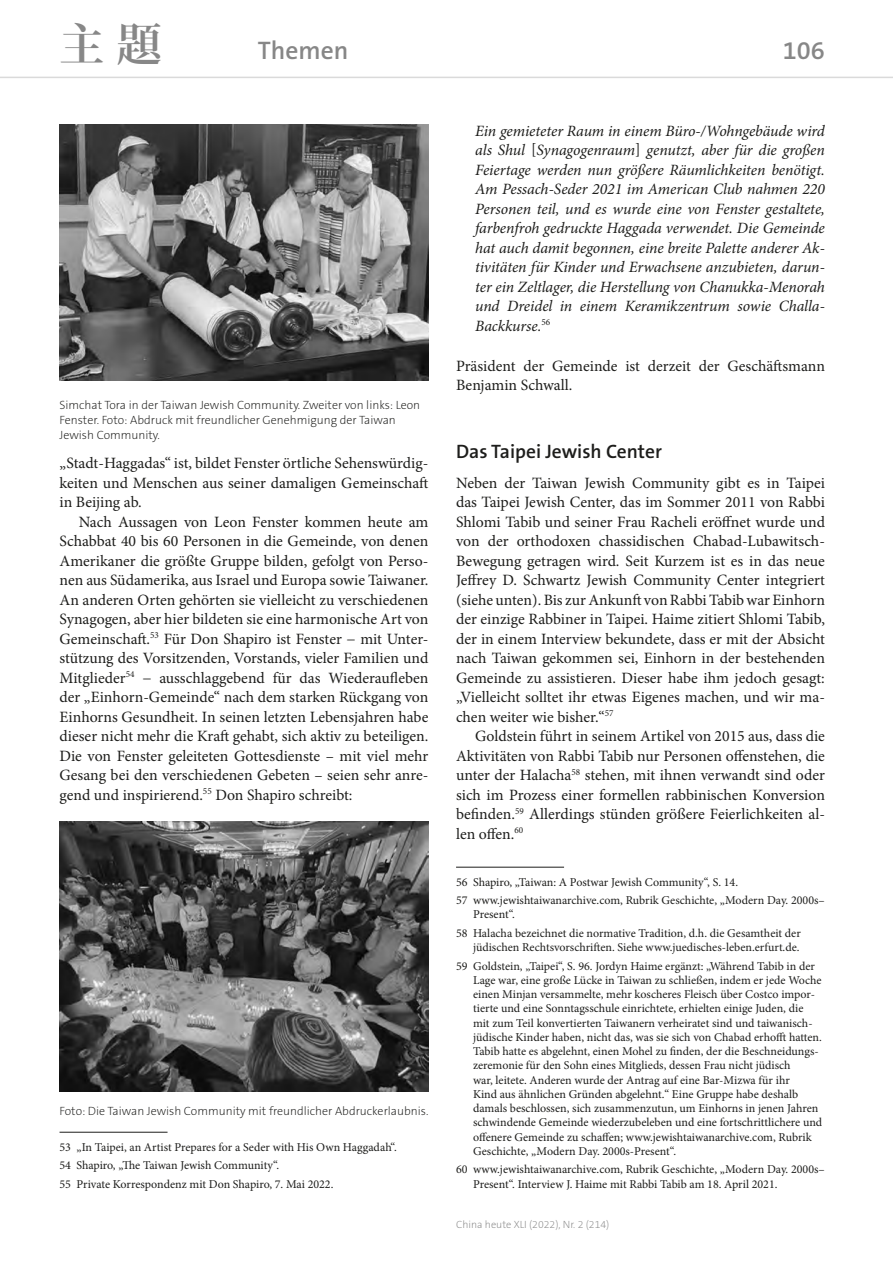
<style>
.page{position:relative;width:893px;height:1263px;background:#fff}
.page>*{position:absolute;margin:0;border:0;box-sizing:border-box;transform-origin:0 0}
.t1{font:700 45px "Koz Min Pr 6 N";color:#878787}
.t2{font:600 25.5px "The Sans B6";color:#878787}
.Überschrift_2{font:600 19.5px "The Sans B6";color:#1d1d1b}
.Grundtext_mit_Einzug{font:15.75px/19.5px "Minion Pro";color:#1d1d1b;text-align:justify}
.Grundtext_ohne_Einzu{font:15.75px/19.5px "Minion Pro";color:#1d1d1b;text-align:justify}
.Blockzitat{font:italic 15.75px/19.5px "Minion Pro";letter-spacing:-.005em;color:#1d1d1b;text-align:justify}
.Fußnoten{font:12px/14.2px "Minion Pro";color:#1d1d1b}
.Bildunterschrift{font:200 12px/15px "The Sans B2";color:#1d1d1b}
.t3{font:200 10.5px "The Sans B2";color:#878787}
.s1{font-style:normal}
</style>
<div class="page">
<hr style="left:0;top:77px;width:893px;height:1px;background:#dadada">
<hr style="left:60px;top:1132px;width:108px;height:1px;background:#1d1d1b">
<hr style="left:456px;top:867px;width:108px;height:1px;background:#1d1d1b">
<img style="left:60px;top:124px;width:368px;height:257px">
<img style="left:60px;top:822px;width:368px;height:269px">
<h1 class="t1" style="left:60px;top:19px;width:104px">主 題</h1>
<h2 class="t2" style="left:258px;top:37px;width:92px">Themen</h2>
<h2 class="t2" style="left:783px;top:37px;width:44px">106</h2>
<p class="Blockzitat" style="left:475px;top:121px;width:351px">Ein gemieteter Raum in einem Büro-/Wohngebäude wird als Shul <span class="s1">[</span>Synagogenraum<span class="s1">]</span> genutzt, aber für die großen Feiertage werden nun größere Räumlichkeiten benötigt.<br>Am Pessach-Seder 2021 im American Club nahmen 220<br>Personen teil, und es wurde eine von Fenster gestaltete, farbenfroh gedruckte Haggada verwendet. Die Gemeinde hat auch damit begonnen, eine breite Palette anderer Ak&shy;tivitäten für Kinder und Erwachsene anzubieten, darun&shy;ter ein Zeltlager, die Herstellung von Chanukka-Menorah und Dreidel in einem Keramikzentrum sowie Challa-Backkurse.<sup>56</sup></p>
<p class="Grundtext_ohne_Einzu" style="left:456px;top:356px;width:370px">Präsident der Gemeinde ist derzeit der Geschäftsmann<br>Benjamin Schwall.</p>
<p class="Bildunterschrift" style="left:60px;top:397px;width:362px">Simchat Tora in der Taiwan Jewish Community. Zweiter von links: Leon<br>Fenster. Foto: Abdruck mit freundlicher Genehmigung der Taiwan<br>Jewish Community.</p>
<p class="Grundtext_ohne_Einzu" style="left:60px;top:453px;width:370px">„Stadt-Haggadas“ ist, bildet Fenster örtliche Sehenswürdig&shy;keiten und Menschen aus seiner damaligen Gemeinschaft in Beijing ab.</p>
<p class="Grundtext_mit_Einzug" style="left:60px;top:512px;width:370px;text-indent:19px">Nach Aussagen von Leon Fenster kommen heute am Schabbat 40 bis 60 Personen in die Gemeinde, von denen Amerikaner die größte Gruppe bilden, gefolgt von Perso&shy;nen aus Südamerika, aus Israel und Europa sowie Taiwaner.<br>An anderen Orten gehörten sie vielleicht zu verschiedenen Synagogen, aber hier bildeten sie eine harmonische Art von Gemeinschaft.<sup>53</sup> Für Don Shapiro ist Fenster − mit Unter&shy;stützung des Vorsitzenden, Vorstands, vieler Familien und Mitglieder<sup>54</sup> − ausschlaggebend für das Wiederaufleben der „Einhorn-Gemeinde“ nach dem starken Rückgang von Einhorns Gesundheit. In seinen letzten Lebensjahren habe dieser nicht mehr die Kraft gehabt, sich aktiv zu beteiligen.<br>Die von Fenster geleiteten Gottesdienste – mit viel mehr Gesang bei den verschiedenen Gebeten – seien sehr anre&shy;gend und inspirierend.<sup>55</sup> Don Shapiro schreibt:</p>
<p class="Bildunterschrift" style="left:60px;top:1103px;width:370px">Foto: Die Taiwan Jewish Community mit freundlicher Abdruckerlaubnis.</p>
<p class="Fußnoten" style="left:60px;top:1140px;width:339px">53 „In Taipei, an Artist Prepares for a Seder with His Own Haggadah“.</p>
<p class="Fußnoten" style="left:60px;top:1158px;width:221px">54 Shapiro, „The Taiwan Jewish Community“.</p>
<p class="Fußnoten" style="left:60px;top:1177px;width:275px">55 Private Korrespondenz mit Don Shapiro, 7. Mai 2022.</p>
<p class="Überschrift_2" style="left:456px;top:440px;width:207px">Das Taipei Jewish Center</p>
<p class="Grundtext_ohne_Einzu" style="left:456px;top:473px;width:370px">Neben der Taiwan Jewish Community gibt es in Taipei das Taipei Jewish Center, das im Sommer 2011 von Rabbi Shlomi Tabib und seiner Frau Racheli eröffnet wurde und von der orthodoxen chassidischen Chabad-Lubawitsch-Bewegung getragen wird. Seit Kurzem ist es in das neue Jeffrey D. Schwartz Jewish Community Center integriert (siehe unten). Bis zur Ankunft von Rabbi Tabib war Einhorn der einzige Rabbiner in Taipei. Haime zitiert Shlomi Tabib, der in einem Interview bekundete, dass er mit der Absicht nach Taiwan gekommen sei, Einhorn in der bestehenden Gemeinde zu assistieren. Dieser habe ihm jedoch gesagt: „Vielleicht solltet ihr etwas Eigenes machen, und wir ma&shy;chen weiter wie bisher.“<sup>57</sup></p>
<p class="Grundtext_mit_Einzug" style="left:456px;top:726px;width:370px;text-indent:19px">Goldstein führt in seinem Artikel von 2015 aus, dass die Aktivitäten von Rabbi Tabib nur Personen offenstehen, die unter der Halacha<sup>58</sup> stehen, mit ihnen verwandt sind oder sich im Prozess einer formellen rabbinischen Konversion befinden.<sup>59</sup> Allerdings stünden größere Feierlichkeiten al&shy;len offen.<sup>60</sup></p>
<p class="Fußnoten" style="left:456px;top:875px;width:284px">56 Shapiro, „Taiwan: A Postwar Jewish Community“, S. 14.</p>
<p class="Fußnoten" style="left:473px;top:893px;width:353px;text-indent:-17px">57 www.jewishtaiwanarchive.com, Rubrik Geschichte, „Modern Day. 2000s–<br>Present“.</p>
<p class="Fußnoten" style="left:456px;top:926px;width:346px;text-align:right">58 Halacha bezeichnet die normative Tradition, d.h. die Gesamtheit der jüdischen Rechtsvorschriften. Siehe www.juedisches-leben.erfurt.de.</p>
<p class="Fußnoten" style="left:473px;top:959px;width:351px;text-indent:-17px">59 Goldstein, „Taipei“, S. 96. Jordyn Haime ergänzt: „Während Tabib in der Lage war, eine große Lücke in Taiwan zu schließen, indem er jede Woche einen Minjan versammelte, mehr koscheres Fleisch über Costco impor&shy;tierte und eine Sonntagsschule einrichtete, erhielten einige Juden, die mit zum Teil konvertierten Taiwanern verheiratet sind und taiwanisch&shy;jüdische Kinder haben, nicht das, was sie sich von Chabad erhofft hatten.<br>Tabib hatte es abgelehnt, einen Mohel zu finden, der die Beschneidungs&shy;zeremonie für den Sohn eines Mitglieds, dessen Frau nicht jüdisch<br>war, leitete. Anderen wurde der Antrag auf eine Bar-Mizwa für ihr<br>Kind aus ähnlichen Gründen abgelehnt.“ Eine Gruppe habe deshalb damals beschlossen, sich zusammenzutun, um Einhorns in jenen Jahren schwindende Gemeinde wiederzubeleben und eine fortschrittlichere und offenere Gemeinde zu schaffen; www.jewishtaiwanarchive.com, Rubrik Geschichte, „Modern Day. 2000s-Present“.</p>
<p class="Fußnoten" style="left:473px;top:1162px;width:353px;text-indent:-17px">60 www.jewishtaiwanarchive.com, Rubrik Geschichte, „Modern Day. 2000s–<br>Present“. Interview J. Haime mit Rabbi Tabib am 18. April 2021.</p>
<p class="t3" style="left:456px;top:1218px;width:155px">China heute XLI (2022), Nr. 2 (214)</p>
</div>
